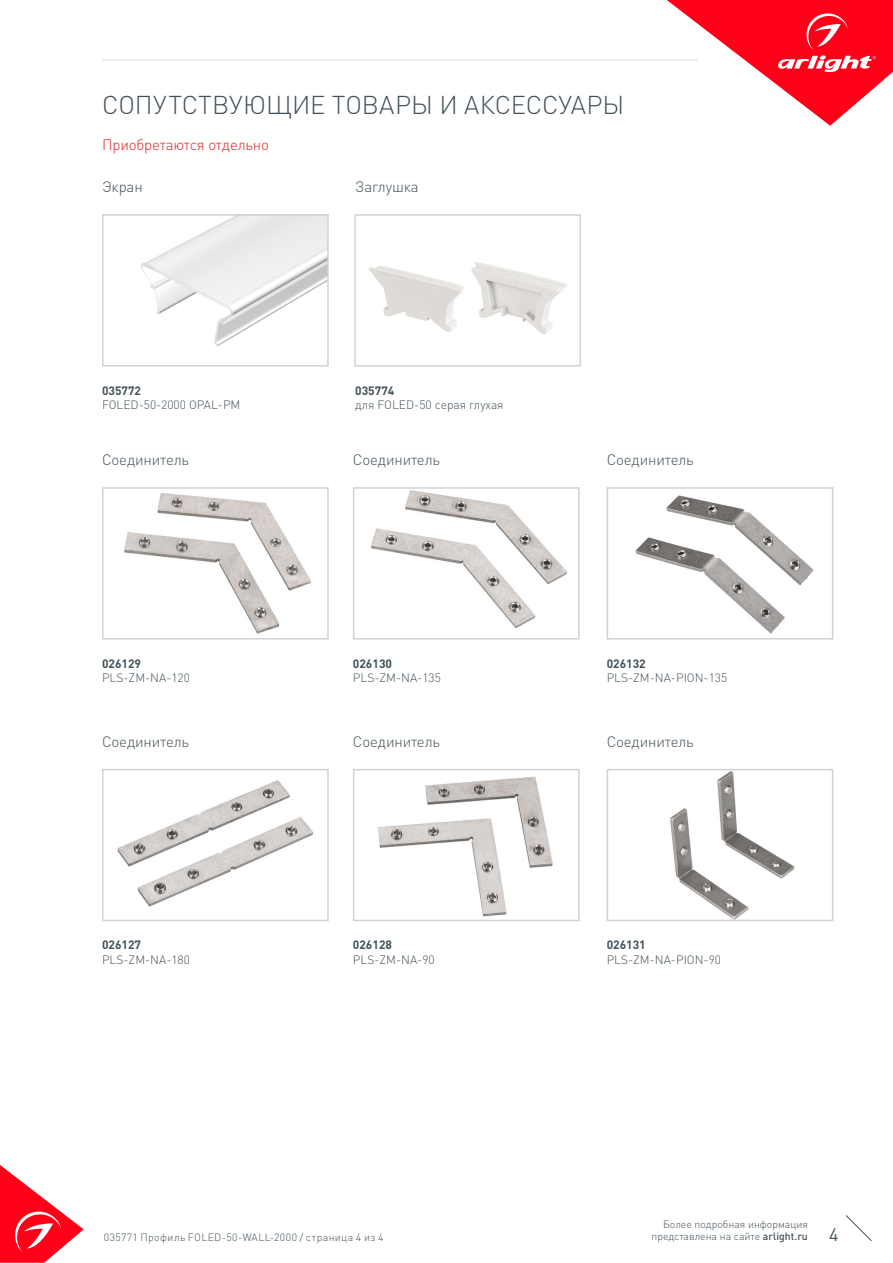
<style>
.page{position:relative;width:893px;height:1263px;background:#fff}
.page>*{position:absolute;margin:0;border:0;box-sizing:border-box;transform-origin:0 0}
.t1{font:300 25.5px "DIN Pro";color:#425159}
.t2{font:18px "DIN Pro";color:#425159}
.t3{font:300 15px "DIN Pro";letter-spacing:-.01em;color:#425159}
.t4{font:300 15px "DIN Pro";letter-spacing:-.01em;color:#d5262a}
.t5{font:300 12px "DIN Pro";color:#425159}
.t6{font:700 12px "DIN Pro";color:#425159}
.t7{font:300 10.5px "DIN Pro";color:#425159}
.t8{font:300 10.5px "DIN Pro";letter-spacing:.04em;color:#425159}
.s1{font-weight:500}
</style>
<div class="page">
<svg style="left:0;top:1165px;width:84px;height:98px"></svg>
<svg style="left:845px;top:1215px;width:27px;height:26px"></svg>
<svg style="left:667px;top:0;width:226px;height:126px"></svg>
<hr style="left:102px;top:60px;width:595px;height:1px;background:#dcdddf">
<img style="left:368px;top:262px;width:199px;height:72px">
<div style="left:354px;top:214px;width:227px;height:153px;border:2px solid #d1d2d4"></div>
<img style="left:141px;top:217px;width:185px;height:130px">
<div style="left:102px;top:214px;width:227px;height:152px;border:2px solid #d1d2d4"></div>
<img style="left:117px;top:780px;width:196px;height:127px">
<div style="left:102px;top:769px;width:227px;height:152px;border:2px solid #d1d2d4"></div>
<img style="left:378px;top:776px;width:175px;height:141px">
<div style="left:353px;top:769px;width:227px;height:152px;border:2px solid #d1d2d4"></div>
<img style="left:670px;top:772px;width:125px;height:146px">
<div style="left:607px;top:769px;width:226px;height:152px;border:2px solid #d1d2d4"></div>
<img style="left:124px;top:493px;width:187px;height:141px">
<div style="left:102px;top:487px;width:227px;height:152px;border:2px solid #d1d2d4"></div>
<img style="left:371px;top:490px;width:196px;height:138px">
<div style="left:353px;top:487px;width:227px;height:152px;border:2px solid #d1d2d4"></div>
<img style="left:635px;top:495px;width:179px;height:139px">
<div style="left:607px;top:487px;width:226px;height:152px;border:2px solid #d1d2d4"></div>
<p class="t1" style="left:102px;top:87px;width:524px">СОПУТСТВУЮЩИЕ ТОВАРЫ И АКСЕССУАРЫ</p>
<p class="t4" style="left:102px;top:134px;width:168px">Приобретаются отдельно</p>
<p class="t3" style="left:102px;top:177px;width:42px">Экран</p>
<p class="t3" style="left:355px;top:177px;width:65px">Заглушка</p>
<p class="t6" style="left:102px;top:382px;width:41px">035772</p>
<p class="t5" style="left:102px;top:397px;width:140px">FOLED-50-2000 OPAL-PM</p>
<p class="t6" style="left:355px;top:382px;width:41px">035774</p>
<p class="t5" style="left:355px;top:397px;width:150px">для FOLED-50 серая глухая</p>
<p class="t3" style="left:102px;top:450px;width:89px">Соединитель</p>
<p class="t3" style="left:353px;top:450px;width:89px">Соединитель</p>
<p class="t3" style="left:607px;top:450px;width:89px">Соединитель</p>
<p class="t6" style="left:102px;top:655px;width:41px">026129</p>
<p class="t5" style="left:102px;top:670px;width:89px">PLS-ZM-NA-120</p>
<p class="t6" style="left:353px;top:655px;width:41px">026130</p>
<p class="t5" style="left:353px;top:670px;width:89px">PLS-ZM-NA-135</p>
<p class="t6" style="left:607px;top:655px;width:41px">026132</p>
<p class="t5" style="left:607px;top:670px;width:122px">PLS-ZM-NA-PION-135</p>
<p class="t3" style="left:102px;top:731px;width:89px">Соединитель</p>
<p class="t3" style="left:353px;top:731px;width:89px">Соединитель</p>
<p class="t3" style="left:607px;top:731px;width:89px">Соединитель</p>
<p class="t6" style="left:102px;top:937px;width:41px">026127</p>
<p class="t5" style="left:102px;top:951px;width:89px">PLS-ZM-NA-180</p>
<p class="t6" style="left:353px;top:937px;width:41px">026128</p>
<p class="t5" style="left:353px;top:951px;width:83px">PLS-ZM-NA-90</p>
<p class="t6" style="left:607px;top:937px;width:41px">026131</p>
<p class="t5" style="left:607px;top:951px;width:116px">PLS-ZM-NA-PION-90</p>
<p class="t7" style="left:663px;top:1216px;width:146px">Более подробная информация</p>
<p class="t7" style="left:651px;top:1229px;width:158px">представлена на сайте <span class="s1">arlight.ru</span></p>
<p class="t8" style="left:104px;top:1230px;width:281px">035771 Профиль FOLED-50-WALL-2000 / страница 4 из 4</p>
<h2 class="t2" style="left:829px;top:1222px;width:11px">4</h2>
</div>
